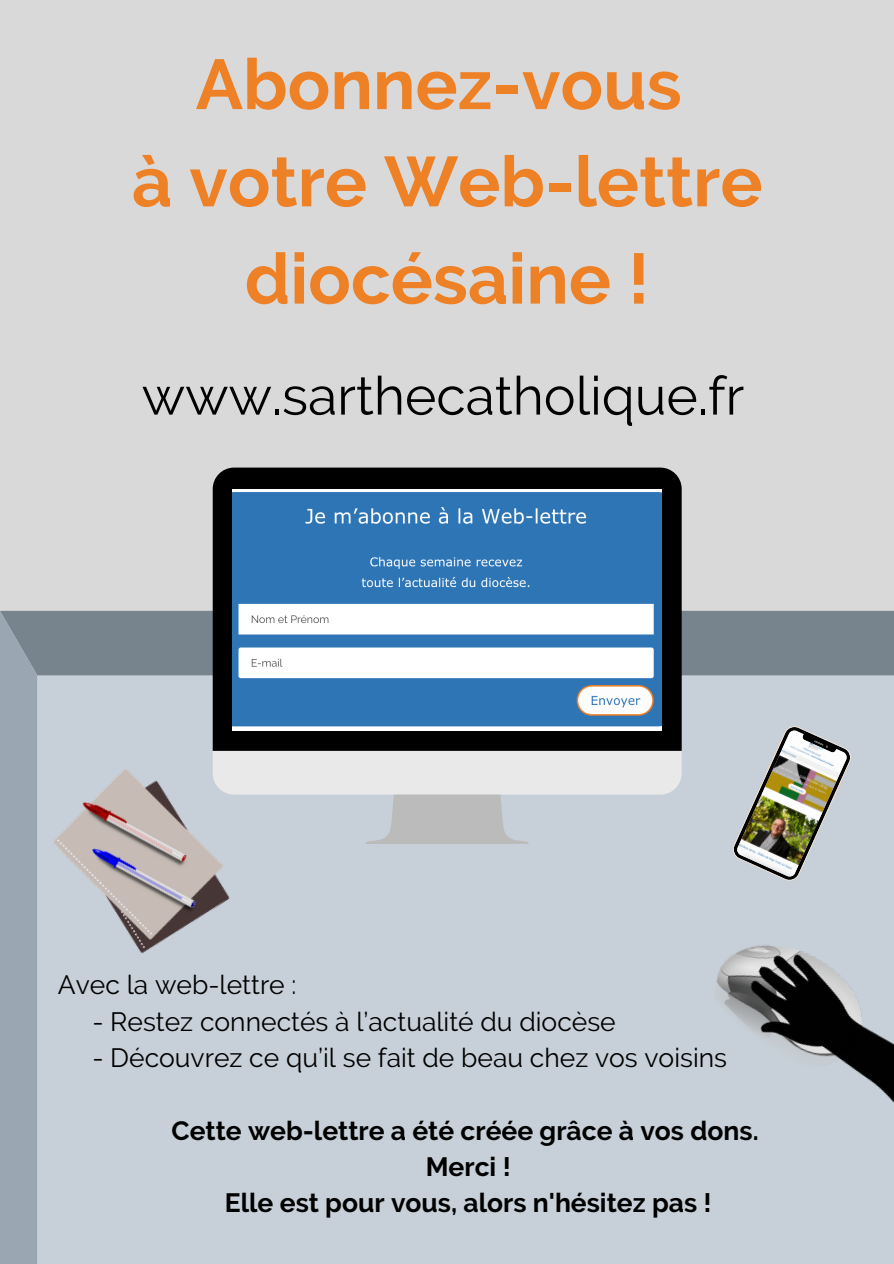
<style>
.page{position:relative;width:894px;height:1264px;background:#fff}
.page>*{position:absolute;margin:0;border:0;box-sizing:border-box;transform-origin:0 0}
.t1{font:700 70.35px/97.2px "Raleway";color:#ee8025;text-align:center}
.t2{font:53.4px "Raleway";color:#000}
.t3{font:26.4px "Raleway";color:#000}
.t4{font:700 26.4px/36.3px "Raleway";color:#000;text-align:center}
</style>
<div class="page">
<div style="left:0;top:0;width:893px;height:1263px;background:#d9d9d9"></div>
<div style="left:37px;top:611px;width:856px;height:64px;background:#77838d"></div>
<div style="left:0;top:611px;width:37px;height:652px;background:#9aa7b2"></div>
<div style="left:37px;top:675px;width:856px;height:588px;background:#c7d0d8"></div>
<img style="left:729px;top:723px;width:125px;height:161px">
<svg style="left:213px;top:467px;width:468px;height:284px;background:#0b0c0c"></svg>
<svg style="left:213px;top:751px;width:468px;height:93px"></svg>
<img style="left:232px;top:490px;width:429px;height:240px">
<img style="left:43px;top:754px;width:198px;height:208px">
<img style="left:705px;top:937px;width:27px;height:138px">
<img style="left:732px;top:937px;width:161px;height:171px">
<h1 class="t1" style="left:132px;top:36px;width:632px">Abonnez-vous<br>à votre Web-lettre diocésaine !</h1>
<h2 class="t2" style="left:142px;top:364px;width:604px">www.sarthecatholique.fr</h2>
<p class="t3" style="left:58px;top:969px;width:240px">Avec la web-lettre :</p>
<p class="t3" style="left:92px;top:1005px;width:525px">- Restez connectés à l’actualité du diocèse</p>
<p class="t3" style="left:92px;top:1042px;width:636px">- Découvrez ce qu’il se fait de beau chez vos voisins</p>
<p class="t4" style="left:172px;top:1112px;width:588px">Cette web-lettre a été créée grâce à vos dons.<br>Merci !<br>Elle est pour vous, alors n'hésitez pas !</p>
</div>
